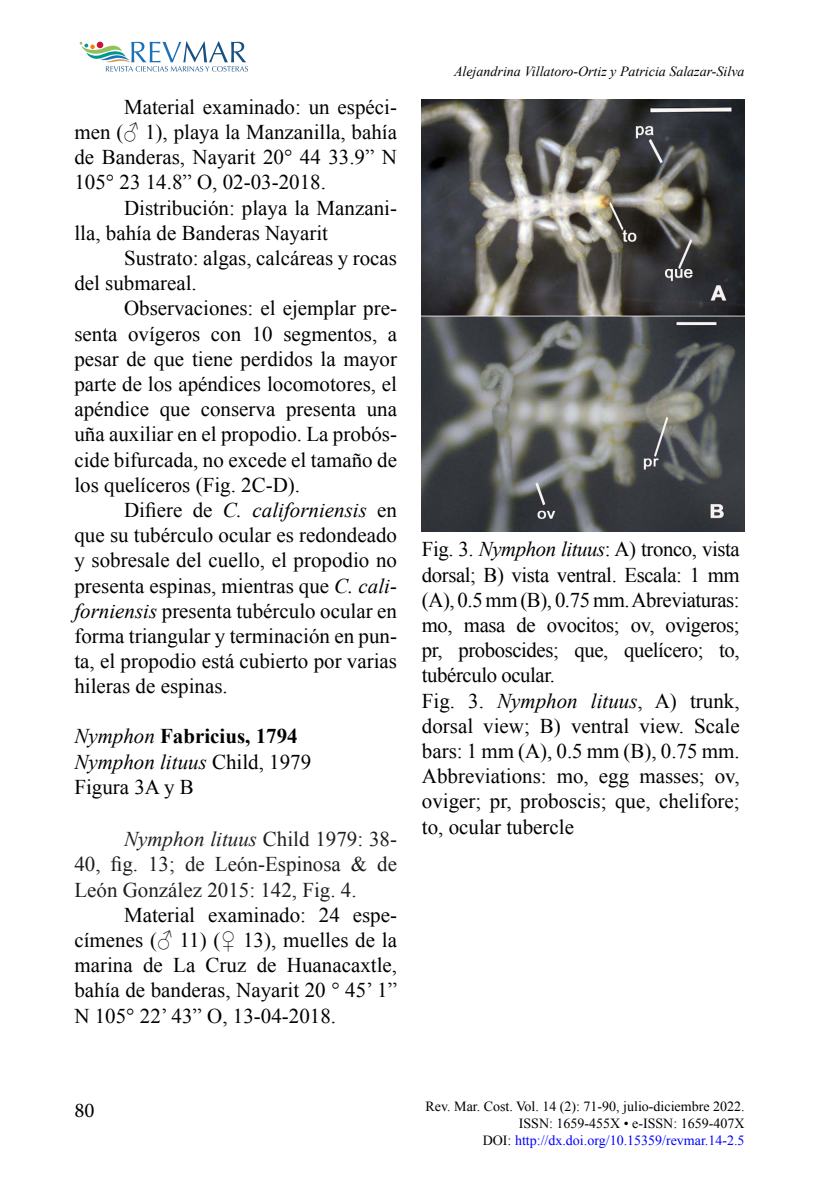
<style>
.page{position:relative;width:819px;height:1197px;background:#fff}
.page>*{position:absolute;margin:0;border:0;box-sizing:border-box;transform-origin:0 0}
.t1{font:21px/25.2px "Times New Roman";color:#000;text-align:justify}
.t2{font:21px/25.2px "Times New Roman";letter-spacing:-.02em;color:#000}
.t3{font:21px/25.2px "Times New Roman";color:#211d1e;text-align:justify}
.t4{font:italic 21px/25.2px "Times New Roman";color:#000}
.t5{font:21px "Minion Pro";color:#000}
.t6{font:14px/16.8px "Times New Roman";color:#000;text-align:right}
.t7{font:italic 14px "Times New Roman";color:#000}
.s1{font-style:italic}
.s2{font-weight:700;font-style:normal}
.s3{font-style:normal}
.s4{color:#00f}
</style>
<div class="page">
<svg style="left:80px;top:41px;width:168px;height:31px"></svg>
<img style="left:422px;top:99px;width:323px;height:432px">
<p class="t1" style="left:74px;top:94px;width:324px;text-indent:50px">Material examinado: un espéci&shy;men (♂ 1), playa la Manzanilla, bahía de Banderas, Nayarit 20° 44 33.9” N 105° 23 14.8” O, 02-03-2018.</p>
<p class="t1" style="left:74px;top:195px;width:324px;text-indent:50px">Distribución: playa la Manzani&shy;lla, bahía de Banderas Nayarit</p>
<p class="t1" style="left:74px;top:245px;width:324px;text-indent:50px">Sustrato: algas, calcáreas y rocas del submareal.</p>
<p class="t1" style="left:74px;top:295px;width:324px;text-indent:50px">Observaciones: el ejemplar pre&shy;senta ovígeros con 10 segmentos, a pesar de que tiene perdidos la mayor parte de los apéndices locomotores, el apéndice que conserva presenta una uña auxiliar en el propodio. La probós&shy;cide bifurcada, no excede el tamaño de los quelíceros (Fig. 2C-D).</p>
<p class="t1" style="left:74px;top:497px;width:324px;text-indent:50px">Difiere de <span class="s1">C. californiensis</span> en que su tubérculo ocular es redondeado y sobresale del cuello, el propodio no presenta espinas, mientras que <span class="s1">C. cali&shy;forniensis</span> presenta tubérculo ocular en forma triangular y terminación en pun&shy;ta, el propodio está cubierto por varias hileras de espinas.</p>
<p class="t4" style="left:74px;top:723px;width:238px">Nymphon <span class="s2">Fabricius, 1794<br></span>Nymphon lituus <span class="s3">Child, 1979<br>Figura 3A y B</span></p>
<p class="t3" style="left:74px;top:826px;width:324px;text-indent:50px"><span class="s1">Nymphon lituus</span> Child 1979: 38- 40, fig. 13; de León-Espinosa &amp; de León González 2015: 142, Fig. 4.</p>
<p class="t1" style="left:74px;top:902px;width:324px;text-indent:50px">Material examinado: 24 espe&shy;címenes (♂ 11) (♀ 13), muelles de la marina de La Cruz de Huanacaxtle, bahía de banderas, Nayarit 20 ° 45’ 1” N 105° 22’ 43” O, 13-04-2018.</p>
<p class="t7" style="left:454px;top:62px;width:292px">Alejandrina Villatoro-Ortiz y Patricia Salazar-Silva</p>
<p class="t2" style="left:422px;top:536px;width:319px">Fig. 3. <span class="s1">Nymphon lituus</span>: A) tronco, vista dorsal; B) vista ventral. Escala: 1 mm (A), 0.5 mm (B), 0.75 mm. Abreviaturas: mo, masa de ovocitos; ov, ovigeros; pr, proboscides; que, quelícero; to, tubérculo ocular.<br>Fig. 3. <span class="s1">Nymphon lituus</span>, A) trunk, dorsal view; B) ventral view. Scale bars: 1 mm (A), 0.5 mm (B), 0.75 mm.<br>Abbreviations: mo, egg masses; ov, oviger; pr, proboscis; que, chelifore; to, ocular tubercle</p>
<p class="t5" style="left:74px;top:1096px;width:22px">80</p>
<p class="t6" style="left:426px;top:1098px;width:321px">Rev. Mar. Cost. Vol. 14 (2): 71-90, julio-diciembre 2022.<br>ISSN: 1659-455X • e-ISSN: 1659-407X<br>DOI: <span class="s4">http://dx.doi.org/10.15359/revmar.14-2.5</span></p>
</div>
